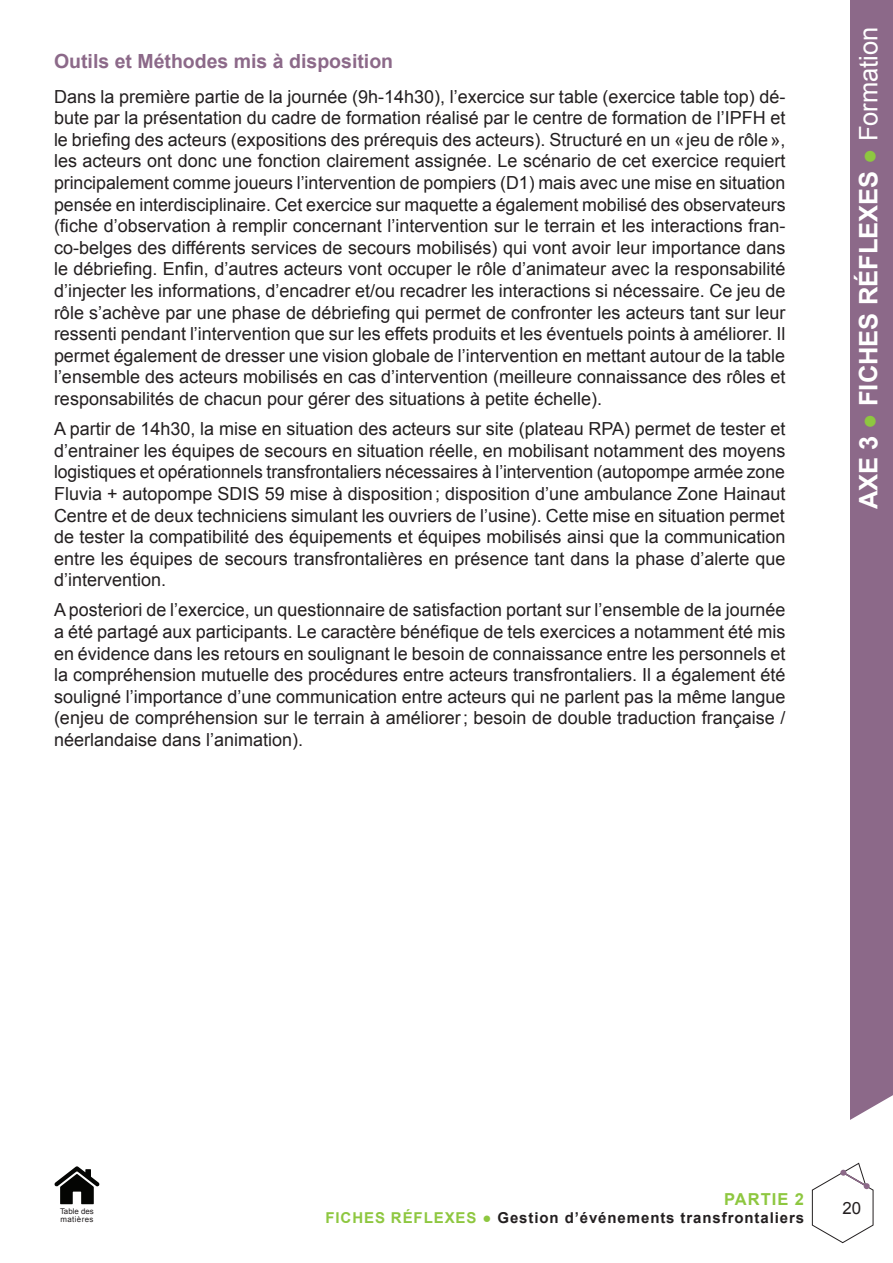
<style>
.page{position:relative;width:893px;height:1263px;background:#fff}
.page>*{position:absolute;margin:0;border:0;box-sizing:border-box;transform-origin:0 0}
.t1{font:700 25.5px "Arial";color:#fff}
.t2{font:25.5px "Arial";color:#fff}
.Titre_3{font:700 19.5px "Arial";color:#8c6989}
.Bloc_texte{font:18px/21.6px "Arial";color:#231f20;text-align:justify}
.t3{font:16.8px "Arial";color:#231f20}
.t4{font:700 16.5px "Arial";letter-spacing:.06em;color:#8ec740}
.t5{font:700 15px "Arial";letter-spacing:.06em;color:#231f20}
.t6{font:7.95px/7.9px "Arial";letter-spacing:.05em;color:#231f20}
.s1{font-weight:400;color:#8ec740}
.s2{font-weight:400}
.s3{color:#8ec740}
</style>
<div class="page">
<svg style="left:811px;top:1162px;width:63px;height:81px"></svg>
<div style="left:840px;top:1169px;width:7px;height:7px;background:#8c6989;border-radius:50%"></div>
<div style="left:863px;top:1183px;width:7px;height:6px;background:#8c6989;border-radius:50%"></div>
<div style="left:822px;top:1187px;width:41px;height:41px;background:#fff;border-radius:50%"></div>
<div style="left:850px;top:0;width:43px;height:1121px;background:#8c6989"></div>
<svg style="left:850px;top:1095px;width:43px;height:26px"></svg>
<svg style="left:55px;top:1166px;width:44px;height:38px"></svg>
<p class="Titre_3" style="left:54px;top:49px;width:341px">Outils et Méthodes mis à disposition</p>
<p class="Bloc_texte" style="left:54px;top:86px;width:733px">Dans la première partie de la journée (9h-14h30), l’exercice sur table (exercice table top) dé&shy;bute par la présentation du cadre de formation réalisé par le centre de formation de l’IPFH et le briefing des acteurs (expositions des prérequis des acteurs). Structuré en un «jeu de rôle», les acteurs ont donc une fonction clairement assignée. Le scénario de cet exercice requiert principalement comme joueurs l’intervention de pompiers (D1) mais avec une mise en situation pensée en interdisciplinaire. Cet exercice sur maquette a également mobilisé des observateurs (fiche d’observation à remplir concernant l’intervention sur le terrain et les interactions fran&shy;co-belges des différents services de secours mobilisés) qui vont avoir leur importance dans le débriefing. Enfin, d’autres acteurs vont occuper le rôle d’animateur avec la responsabilité d’injecter les informations, d’encadrer et/ou recadrer les interactions si nécessaire. Ce jeu de rôle s’achève par une phase de débriefing qui permet de confronter les acteurs tant sur leur ressenti pendant l’intervention que sur les effets produits et les éventuels points à améliorer. Il permet également de dresser une vision globale de l’intervention en mettant autour de la table l’ensemble des acteurs mobilisés en cas d’intervention (meilleure connaissance des rôles et responsabilités de chacun pour gérer des situations à petite échelle).</p>
<p class="Bloc_texte" style="left:54px;top:418px;width:733px">A partir de 14h30, la mise en situation des acteurs sur site (plateau RPA) permet de tester et d’entrainer les équipes de secours en situation réelle, en mobilisant notamment des moyens logistiques et opérationnels transfrontaliers nécessaires à l’intervention (autopompe armée zone Fluvia + autopompe SDIS 59 mise à disposition; disposition d’une ambulance Zone Hainaut Centre et de deux techniciens simulant les ouvriers de l’usine). Cette mise en situation permet de tester la compatibilité des équipements et équipes mobilisés ainsi que la communication entre les équipes de secours transfrontalières en présence tant dans la phase d’alerte que d’intervention.</p>
<p class="Bloc_texte" style="left:54px;top:599px;width:733px">A posteriori de l’exercice, un questionnaire de satisfaction portant sur l’ensemble de la journée a été partagé aux participants. Le caractère bénéfique de tels exercices a notamment été mis en évidence dans les retours en soulignant le besoin de connaissance entre les personnels et la compréhension mutuelle des procédures entre acteurs transfrontaliers. Il a également été souligné l’importance d’une communication entre acteurs qui ne parlent pas la même langue (enjeu de compréhension sur le terrain à améliorer; besoin de double traduction française / néerlandaise dans l’animation).</p>
<h1 class="t1" style="left:852px;top:509px;width:484px;rotate:-90deg">AXE 3 <span class="s1">●</span> FICHES RÉFLEXES <span class="s1">●</span> <span class="s2">Formation</span></h1>
<h1 class="t2" style="left:852px;top:160px;width:94px;rotate:-90deg">Intr duc</h1>
<p class="t6" style="left:60px;top:1207px;width:35px">Table des matières</p>
<p class="t4" style="left:724px;top:1188px;width:81px">PARTIE 2</p>
<p class="t5" style="left:325px;top:1207px;width:480px"><span class="s3">FICHES RÉFLEXES</span> <span class="s1">●</span> Gestion d’événements transfrontaliers</p>
<p class="t3" style="left:842px;top:1197px;width:20px">20</p>
</div>
